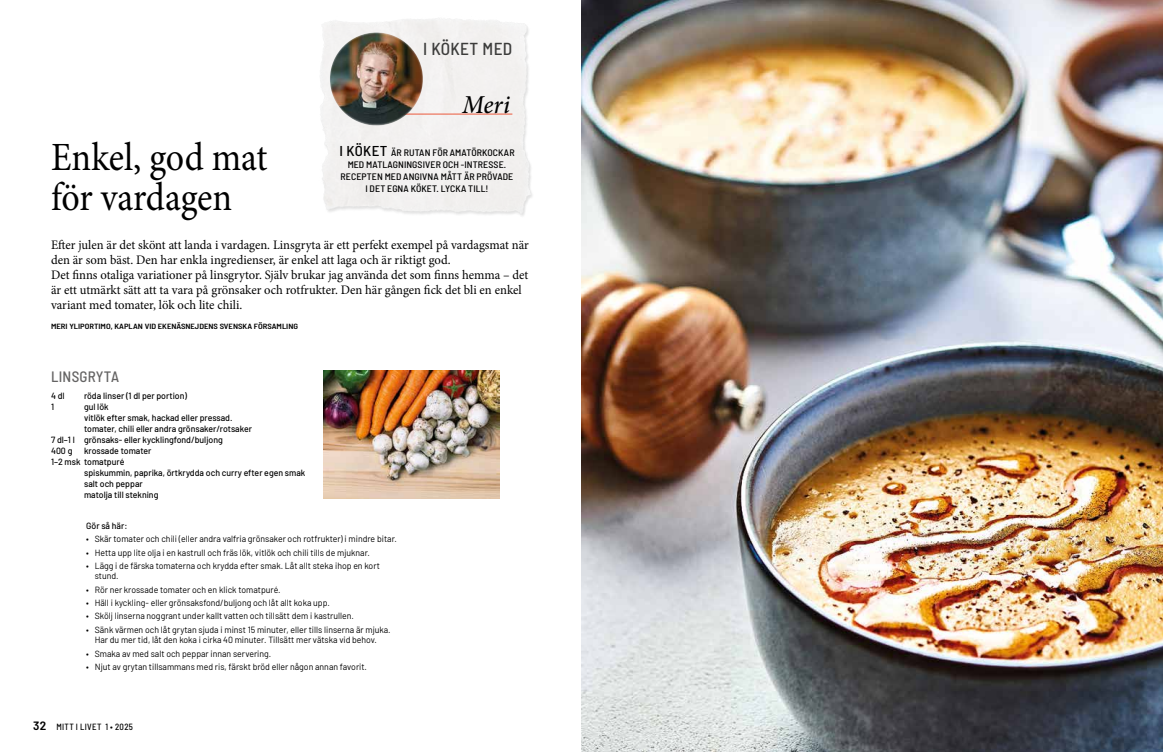
<style>
.page{position:relative;width:1163px;height:752px;background:#fff}
.page>*{position:absolute;margin:0;border:0;box-sizing:border-box;transform-origin:0 0}
.t1{font:40px/40px "Minion Pro";letter-spacing:-.005em;color:#000;scale:.9 1}
.t2{font:italic 500 25.8px "Minion Pro";color:#000}
.t3{font:500 semi-condensed 17.3px "Barlow";letter-spacing:.02em;color:#3c3c3b}
.t4{font:500 semi-condensed 15px "Barlow";letter-spacing:.02em;color:#646363}
.t5{font:13px/15px "Minion Pro";color:#000}
.t6{font:500 semi-condensed 9.4px/11.8px "Barlow";letter-spacing:.005em;color:#000;text-align:center;scale:1.05 1}
.t7{font:9px/10.5px "Barlow";color:#000}
.t8{font:500 9px/11px "Barlow";color:#000}
.t9{font:500 semi-condensed 9px "Barlow";letter-spacing:.04em;color:#000}
.t10{font:600 semi-condensed 7.5px "Barlow";color:#000;scale:1.15 1}
.s1{font-size:14.3px}
.s2{font-weight:600;font-size:12px}
</style>
<div class="page">
<img style="left:320px;top:18px;width:212px;height:198px">
<hr style="left:380px;top:114px;width:132px;height:1px;background:#eb593c">
<img style="left:330px;top:32px;width:93px;height:93px;border-radius:46px">
<img style="left:581px;top:0;width:581px;height:751px">
<img style="left:323px;top:370px;width:176px;height:128px">
<h3 class="t3" style="left:423px;top:36px;width:91px">I KÖKET MED</h3>
<h1 class="t1" style="left:51px;top:138px;width:242px">Enkel, god mat för vardagen</h1>
<h2 class="t2" style="left:462px;top:86px;width:49px">Meri</h2>
<p class="t6" style="left:339px;top:146px;width:168px"><span class="s1">I KÖKET</span> ÄR RUTAN FÖR AMATÖRKOCKAR MED MATLAGNINGSIVER OCH -INTRESSE.<br>RECEPTEN MED ANGIVNA MÅTT ÄR PRÖVADE I DET EGNA KÖKET. LYCKA TILL!</p>
<p class="t5" style="left:51px;top:237px;width:479px">Efter julen är det skönt att landa i vardagen. Linsgryta är ett perfekt exempel på vardagsmat när den är som bäst. Den har enkla ingredienser, är enkel att laga och är riktigt god.<br>Det finns otaliga variationer på linsgrytor. Själv brukar jag använda det som finns hemma – det är ett utmärkt sätt att ta vara på grönsaker och rotfrukter. Den här gången fick det bli en enkel variant med tomater, lök och lite chili.</p>
<p class="t10" style="left:51px;top:320px;width:216px">MERI YLIPORTIMO, KAPLAN VID EKENÄSNEJDENS SVENSKA FÖRSAMLING</p>
<h3 class="t4" style="left:51px;top:366px;width:70px">LINSGRYTA</h3>
<p class="t8" style="left:51px;top:389px;width:15px">4 dl</p>
<p class="t8" style="left:84px;top:389px;width:104px">röda linser (1 dl per portion)</p>
<p class="t8" style="left:51px;top:400px;width:5px">1</p>
<p class="t8" style="left:84px;top:400px;width:26px">gul lök</p>
<p class="t8" style="left:84px;top:411px;width:150px">vitlök efter smak, hackad eller pressad.</p>
<p class="t8" style="left:84px;top:422px;width:169px">tomater, chili eller andra grönsaker/rotsaker</p>
<p class="t8" style="left:51px;top:433px;width:173px">7 dl–1 l grönsaks- eller kycklingfond/buljong</p>
<p class="t8" style="left:51px;top:444px;width:23px">400 g</p>
<p class="t8" style="left:51px;top:444px;width:102px;text-indent:33px">krossade tomater<br>1–2 msk tomatpuré</p>
<p class="t8" style="left:84px;top:466px;width:223px">spiskummin, paprika, örtkrydda och curry efter egen smak salt och peppar<br>matolja till stekning</p>
<p class="t8" style="left:86px;top:519px;width:43px">Gör så här:</p>
<p class="t7" style="left:86px;top:532px;width:312px">• Skär tomater och chili (eller andra valfria grönsaker och rotfrukter) i mindre bitar.</p>
<p class="t7" style="left:86px;top:546px;width:285px">• Hetta upp lite olja i en kastrull och fräs lök, vitlök och chili tills de mjuknar.</p>
<p class="t7" style="left:95px;top:559px;width:286px;text-indent:-9px">• Lägg i de färska tomaterna och krydda efter smak. Låt allt steka ihop en kort stund.</p>
<p class="t7" style="left:86px;top:583px;width:196px">• Rör ner krossade tomater och en klick tomatpuré.</p>
<p class="t7" style="left:86px;top:596px;width:245px">• Häll i kyckling- eller grönsaksfond/buljong och låt allt koka upp.</p>
<p class="t7" style="left:86px;top:610px;width:269px">• Skölj linserna noggrant under kallt vatten och tillsätt dem i kastrullen.</p>
<p class="t7" style="left:86px;top:623px;width:306px;text-align:center">• Sänk värmen och låt grytan sjuda i minst 15 minuter, eller tills linserna är mjuka.<br>Har du mer tid, låt den koka i cirka 40 minuter. Tillsätt mer vätska vid behov.</p>
<p class="t7" style="left:86px;top:647px;width:186px">• Smaka av med salt och peppar innan servering.</p>
<p class="t7" style="left:86px;top:660px;width:282px">• Njut av grytan tillsammans med ris, färskt bröd eller någon annan favorit.</p>
<p class="t9" style="left:33px;top:719px;width:101px"><span class="s2">32</span> MITT I LIVET 1 • 2025</p>
</div>
